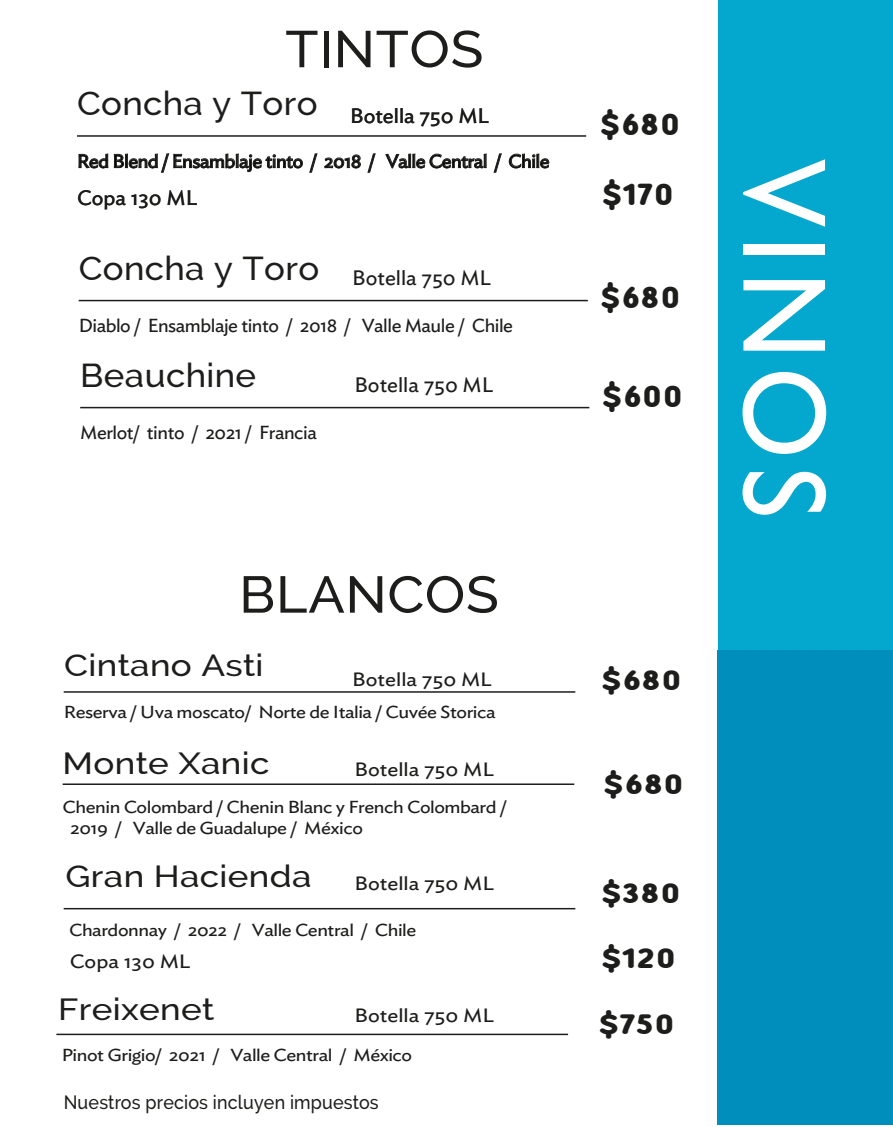
<style>
.page{position:relative;width:893px;height:1127px;background:#fff}
.page>*{position:absolute;margin:0;border:0;box-sizing:border-box;transform-origin:0 0}
.t1{font:119.62px "Gill Sans";letter-spacing:.075em;color:#fff;scale:.93 1}
.t2{font:500 51.45px "Raleway";letter-spacing:.01em;color:#1d1e1c;scale:1.05 1}
.t3{font:500 33.22px "Raleway";letter-spacing:.01em;color:#1d1e1c;scale:1.05 1}
.t4{font:500 30.67px "Raleway";letter-spacing:.01em;color:#1d1e1c;scale:1.14 1}
.t5{font:900 29.62px "Robaga Rounded";letter-spacing:.01em;color:#1d1e1c;scale:1.05 1}
.t6{font:900 27.38px "Robaga Rounded";letter-spacing:.01em;color:#1d1e1c;scale:1.14 1}
.t7{font:20.77px "Ideal Sans";color:#1d1e1c;scale:1.05 1}
.t8{font:500 19.35px "Raleway";letter-spacing:.01em;color:#1d1d1b;scale:.92 1}
.t9{font:19.12px "Ideal Sans";color:#1d1e1c;scale:1.14 1}
.t10{font:18.75px "Ideal Sans";letter-spacing:-.025em;color:#1d1e1c;scale:1.05 1}
.t11{font:18.75px "Ideal Sans";letter-spacing:-.025em;color:#000;scale:1.05 1}
.t12{font:17.25px/20.2px "Ideal Sans";letter-spacing:-.025em;color:#1d1e1c;scale:1.14 1}
</style>
<div class="page">
<div style="left:718px;top:0;width:175px;height:951px;background:#04a7cd"></div>
<div style="left:718px;top:650px;width:175px;height:474px;background:#008fbd"></div>
<hr style="left:77px;top:135px;width:509px;height:2px;background:#1d1e1c">
<svg style="left:79px;top:154px;width:29px;height:14px"></svg>
<svg style="left:114px;top:154px;width:189px;height:19px"></svg>
<svg style="left:310px;top:154px;width:7px;height:18px"></svg>
<svg style="left:325px;top:155px;width:36px;height:13px"></svg>
<svg style="left:368px;top:154px;width:7px;height:18px"></svg>
<svg style="left:386px;top:154px;width:100px;height:15px"></svg>
<svg style="left:494px;top:154px;width:7px;height:18px"></svg>
<svg style="left:509px;top:154px;width:40px;height:14px"></svg>
<hr style="left:79px;top:300px;width:509px;height:1px;background:#1d1e1c">
<hr style="left:64px;top:691px;width:511px;height:2px;background:#1d1e1c">
<hr style="left:63px;top:783px;width:511px;height:2px;background:#1d1e1c">
<hr style="left:64px;top:908px;width:511px;height:1px;background:#1d1e1c">
<hr style="left:80px;top:407px;width:509px;height:1px;background:#1d1e1c">
<hr style="left:56px;top:1033px;width:512px;height:2px;background:#1d1e1c">
<h2 class="t2" style="left:285px;top:19px;width:190px">TINTOS</h2>
<p class="t7" style="left:77px;top:100px;width:394px"><sup>Concha</sup> <sup>y</sup> <sup>Toro</sup> Botella 750 ML</p>
<p class="t11" style="left:77px;top:147px;width:451px">Red Blend / Ensamblaje tinto / 2018 / Valle Central / Chile</p>
<h3 class="t5" style="left:600px;top:107px;width:77px">$680</h3>
<p class="t7" style="left:77px;top:182px;width:116px">Copa 130 ML</p>
<h3 class="t5" style="left:602px;top:178px;width:70px">$170</h3>
<p class="t7" style="left:79px;top:262px;width:394px"><sup>Concha</sup> <sup>y</sup> <sup>Toro</sup> Botella 750 ML</p>
<p class="t10" style="left:79px;top:311px;width:415px">Diablo / Ensamblaje tinto / 2018 / Valle Maule / Chile</p>
<h3 class="t3" style="left:80px;top:356px;width:169px">Beauchine</h3>
<p class="t10" style="left:80px;top:418px;width:227px">Merlot/ tinto / 2021 / Francia</p>
<p class="t7" style="left:354px;top:369px;width:134px">Botella 750 ML</p>
<h2 class="t2" style="left:239px;top:565px;width:249px">BLANCOS</h2>
<h3 class="t5" style="left:601px;top:281px;width:77px">$680</h3>
<h3 class="t5" style="left:602px;top:379px;width:78px">$600</h3>
<h3 class="t4" style="left:64px;top:647px;width:176px">Cintano Asti</h3>
<p class="t9" style="left:352px;top:665px;width:124px">Botella 750 ML</p>
<h3 class="t6" style="left:601px;top:665px;width:72px">$680</h3>
<p class="t12" style="left:64px;top:700px;width:380px">Reserva / Uva moscato/ Norte de Italia / Cuvée Storica</p>
<h3 class="t4" style="left:63px;top:745px;width:183px">Monte Xanic</h3>
<p class="t9" style="left:354px;top:755px;width:124px">Botella 750 ML</p>
<h3 class="t6" style="left:603px;top:768px;width:72px">$680</h3>
<p class="t12" style="left:70px;top:796px;width:384px;text-indent:-8px">Chenin Colombard / Chenin Blanc y French Colombard /<br>2019 / Valle de Guadalupe / México</p>
<h3 class="t4" style="left:65px;top:858px;width:218px">Gran Hacienda</h3>
<p class="t9" style="left:354px;top:869px;width:124px">Botella 750 ML</p>
<h3 class="t6" style="left:601px;top:878px;width:71px">$380</h3>
<p class="t12" style="left:69px;top:918px;width:306px">Chardonnay / 2022 / Valle Central / Chile</p>
<p class="t9" style="left:70px;top:946px;width:107px">Copa 130 ML</p>
<h3 class="t6" style="left:601px;top:942px;width:67px">$120</h3>
<h3 class="t4" style="left:58px;top:991px;width:139px">Freixenet</h3>
<p class="t9" style="left:354px;top:1001px;width:124px">Botella 750 ML</p>
<h3 class="t6" style="left:599px;top:1009px;width:68px">$750</h3>
<p class="t12" style="left:62px;top:1044px;width:309px">Pinot Grigio/ 2021 / Valle Central / México</p>
<p class="t8" style="left:64px;top:1091px;width:344px">Nuestros precios incluyen impuestos</p>
<h1 class="t1" style="left:854px;top:159px;width:388px;rotate:90deg">VINOS</h1>
</div>
